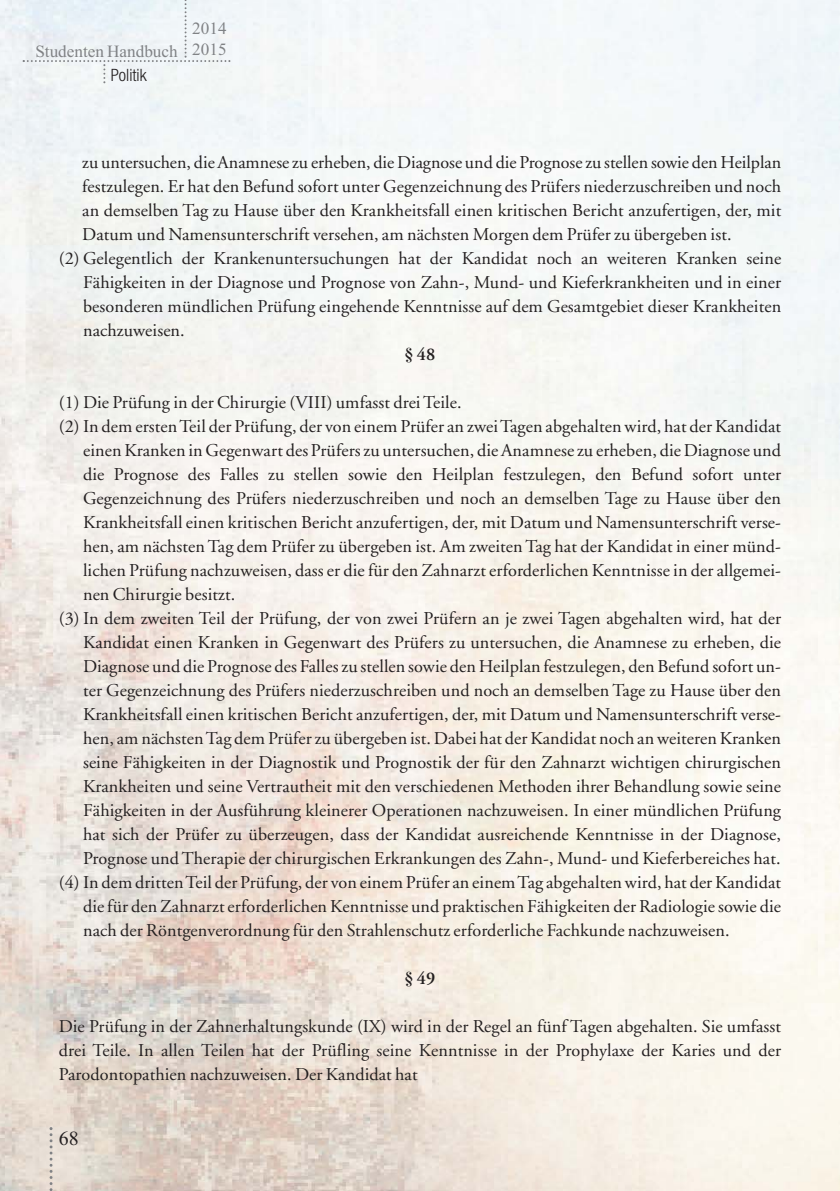
<style>
.page{position:relative;width:840px;height:1191px;background:#fff}
.page>*{position:absolute;margin:0;border:0;box-sizing:border-box;transform-origin:0 0}
.t1{font:20px "Times New Roman";color:#231f20}
.t2{font:18px/24px "Adobe Garamond";letter-spacing:.005em;color:#231f20;text-align:justify}
.t3{font:600 18px "Adobe Garamond";color:#231f20}
.t4{font:17.2px/20.6px "Times New Roman";color:#808285}
.t5{font:300 condensed 17px "Helvetica Neue";color:#231f20}
.s1{font-family:"Times";font-weight:700}
</style>
<div class="page">
<img style="left:0;top:0;width:839px;height:1191px">
<svg style="left:23px;top:0;width:207px;height:83px"></svg>
<svg style="left:49px;top:1127px;width:3px;height:64px"></svg>
<p class="t4" style="left:35px;top:41px;width:144px">Studenten Handbuch</p>
<p class="t5" style="left:111px;top:69px;width:37px">Politik</p>
<p class="t4" style="left:192px;top:18px;width:36px">2014<br>2015</p>
<p class="t2" style="left:82px;top:152px;width:700px">zu untersuchen, die Anamnese zu erheben, die Diagnose und die Prognose zu stellen sowie den Heilplan</p>
<p class="t2" style="left:82px;top:176px;width:700px">festzulegen. Er hat den Befund sofort unter Gegenzeichnung des Prüfers niederzuschreiben und noch</p>
<p class="t2" style="left:82px;top:200px;width:700px">an demselben Tag zu Hause über den Krankheitsfall einen kritischen Bericht anzufertigen, der, mit</p>
<p class="t2" style="left:82px;top:224px;width:650px">Datum und Namensunterschrift versehen, am nächsten Morgen dem Prüfer zu übergeben ist.</p>
<p class="t2" style="left:59px;top:248px;width:723px">(2) Gelegentlich der Krankenuntersuchungen hat der Kandidat noch an weiteren Kranken seine</p>
<p class="t2" style="left:83px;top:272px;width:699px">Fähigkeiten in der Diagnose und Prognose von Zahn-, Mund- und Kieferkrankheiten und in einer</p>
<p class="t2" style="left:83px;top:296px;width:699px">besonderen mündlichen Prüfung eingehende Kenntnisse auf dem Gesamtgebiet dieser Krankheiten</p>
<p class="t2" style="left:83px;top:320px;width:103px">nachzuweisen.</p>
<p class="t3" style="left:404px;top:347px;width:33px"><span class="s1">§</span>48</p>
<p class="t2" style="left:59px;top:392px;width:404px">(1) Die Prüfung in der Chirurgie (VIII) umfasst drei Teile.</p>
<p class="t2" style="left:59px;top:416px;width:723px">(2) In dem ersten Teil der Prüfung, der von einem Prüfer an zwei Tagen abgehalten wird, hat der Kandidat</p>
<p class="t2" style="left:83px;top:440px;width:699px">einen Kranken in Gegenwart des Prüfers zu untersuchen, die Anamnese zu erheben, die Diagnose und</p>
<p class="t2" style="left:83px;top:464px;width:699px">die Prognose des Falles zu stellen sowie den Heilplan festzulegen, den Befund sofort unter</p>
<p class="t2" style="left:83px;top:488px;width:699px">Gegenzeichnung des Prüfers niederzuschreiben und noch an demselben Tage zu Hause über den</p>
<p class="t2" style="left:83px;top:512px;width:699px">Krankheitsfall einen kritischen Bericht anzufertigen, der, mit Datum und Namensunterschrift verse-</p>
<p class="t2" style="left:83px;top:536px;width:699px">hen, am nächsten Tag dem Prüfer zu übergeben ist. Am zweiten Tag hat der Kandidat in einer münd-</p>
<p class="t2" style="left:83px;top:560px;width:699px">lichen Prüfung nachzuweisen, dass er die für den Zahnarzt erforderlichen Kenntnisse in der allgemei-</p>
<p class="t2" style="left:83px;top:584px;width:154px">nen Chirurgie besitzt.</p>
<p class="t2" style="left:59px;top:608px;width:723px">(3) In dem zweiten Teil der Prüfung, der von zwei Prüfern an je zwei Tagen abgehalten wird, hat der</p>
<p class="t2" style="left:83px;top:632px;width:699px">Kandidat einen Kranken in Gegenwart des Prüfers zu untersuchen, die Anamnese zu erheben, die</p>
<p class="t2" style="left:83px;top:656px;width:699px">Diagnose und die Prognose des Falles zu stellen sowie den Heilplan festzulegen, den Befund sofort un-</p>
<p class="t2" style="left:83px;top:680px;width:699px">ter Gegenzeichnung des Prüfers niederzuschreiben und noch an demselben Tage zu Hause über den</p>
<p class="t2" style="left:83px;top:704px;width:699px">Krankheitsfall einen kritischen Bericht anzufertigen, der, mit Datum und Namensunterschrift verse-</p>
<p class="t2" style="left:83px;top:728px;width:699px">hen, am nächsten Tag dem Prüfer zu übergeben ist. Dabei hat der Kandidat noch an weiteren Kranken</p>
<p class="t2" style="left:83px;top:752px;width:699px">seine Fähigkeiten in der Diagnostik und Prognostik der für den Zahnarzt wichtigen chirurgischen</p>
<p class="t2" style="left:83px;top:776px;width:699px">Krankheiten und seine Vertrautheit mit den verschiedenen Methoden ihrer Behandlung sowie seine</p>
<p class="t2" style="left:83px;top:800px;width:699px">Fähigkeiten in der Ausführung kleinerer Operationen nachzuweisen. In einer mündlichen Prüfung</p>
<p class="t2" style="left:83px;top:824px;width:699px">hat sich der Prüfer zu überzeugen, dass der Kandidat ausreichende Kenntnisse in der Diagnose,</p>
<p class="t2" style="left:83px;top:848px;width:698px">Prognose und Therapie der chirurgischen Erkrankungen des Zahn-, Mund- und Kieferbereiches hat.</p>
<p class="t2" style="left:59px;top:872px;width:723px">(4) In dem dritten Teil der Prüfung, der von einem Prüfer an einem Tag abgehalten wird, hat der Kandidat</p>
<p class="t2" style="left:83px;top:896px;width:699px">die für den Zahnarzt erforderlichen Kenntnisse und praktischen Fähigkeiten der Radiologie sowie die</p>
<p class="t2" style="left:83px;top:920px;width:647px">nach der Röntgenverordnung für den Strahlenschutz erforderliche Fachkunde nachzuweisen.</p>
<p class="t3" style="left:404px;top:971px;width:33px"><span class="s1">§</span>49</p>
<p class="t2" style="left:59px;top:1016px;width:723px">Die Prüfung in der Zahnerhaltungskunde (IX) wird in der Regel an fünf Tagen abgehalten. Sie umfasst drei Teile. In allen Teilen hat der Prüfling seine Kenntnisse in der Prophylaxe der Karies und der Parodontopathien nachzuweisen. Der Kandidat hat</p>
<p class="t1" style="left:59px;top:1126px;width:21px">68</p>
</div>
